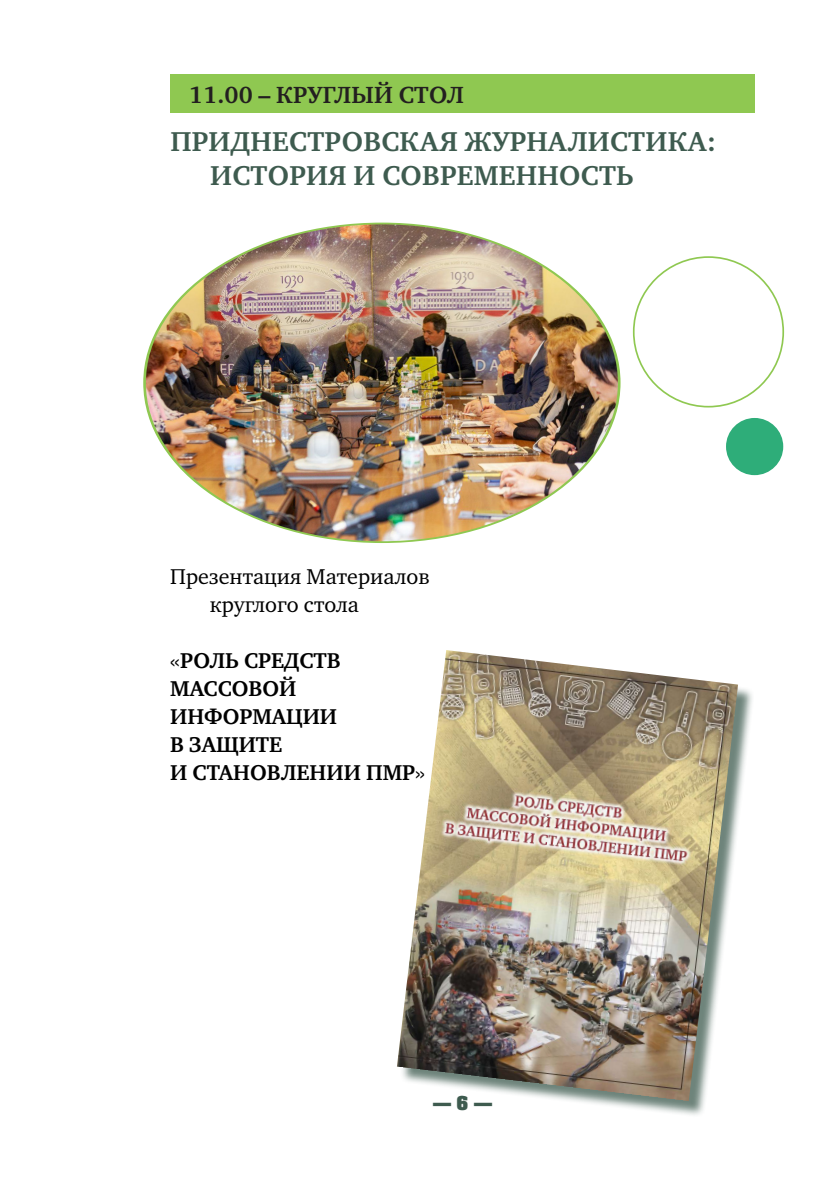
<style>
.page{position:relative;width:840px;height:1191px;background:#fff}
.page>*{position:absolute;margin:0;border:0;box-sizing:border-box;transform-origin:0 0}
.заголовок{font:700 28px/34px "Charter ITC";letter-spacing:.01em;color:#3e5b4f}
.t1{font:700 24px "Charter ITC";letter-spacing:.01em;color:#231f20}
.основной{font:700 22px "Charter ITC";color:#000}
.основной-2{font:22px/28px "Charter ITC";color:#000}
.t2{font:18px "Adamant C";color:#3e5b4f}
.s1{font-weight:400}
</style>
<div class="page">
<div style="left:170px;top:75px;width:584px;height:38px;background:#8fc851"></div>
<img style="left:143px;top:223px;width:477px;height:320px">
<svg style="left:632px;top:256px;width:151px;height:151px"></svg>
<div style="left:725px;top:418px;width:57px;height:57px;background:#2ead79;border-radius:50%"></div>
<div style="left:399px;top:652px;width:355px;height:466px;background:#3e5b4f;opacity:.75"></div>
<img style="left:397px;top:650px;width:340px;height:451px">
<p class="t1" style="left:189px;top:80px;width:276px">11.00 – КРУГЛЫЙ СТОЛ</p>
<p class="заголовок" style="left:210px;top:125px;width:507px;text-indent:-40px">ПРИДНЕСТРОВСКАЯ ЖУРНАЛИСТИКА:<br>ИСТОРИЯ И СОВРЕМЕННОСТЬ</p>
<p class="основной-2" style="left:210px;top:562px;width:221px;text-indent:-40px">Презентация Материалов круглого стола</p>
<p class="основной" style="left:170px;top:647px;width:172px"><span class="s1">«</span>РОЛЬ СРЕДСТВ</p>
<p class="основной" style="left:170px;top:675px;width:127px">МАССОВОЙ</p>
<p class="основной" style="left:170px;top:703px;width:168px">ИНФОРМАЦИИ</p>
<p class="основной" style="left:170px;top:731px;width:114px">В ЗАЩИТЕ</p>
<p class="основной" style="left:170px;top:759px;width:256px">И СТАНОВЛЕНИИ ПМР<span class="s1">»</span></p>
<p class="t2" style="left:433px;top:1092px;width:60px">— 6 —</p>
</div>
